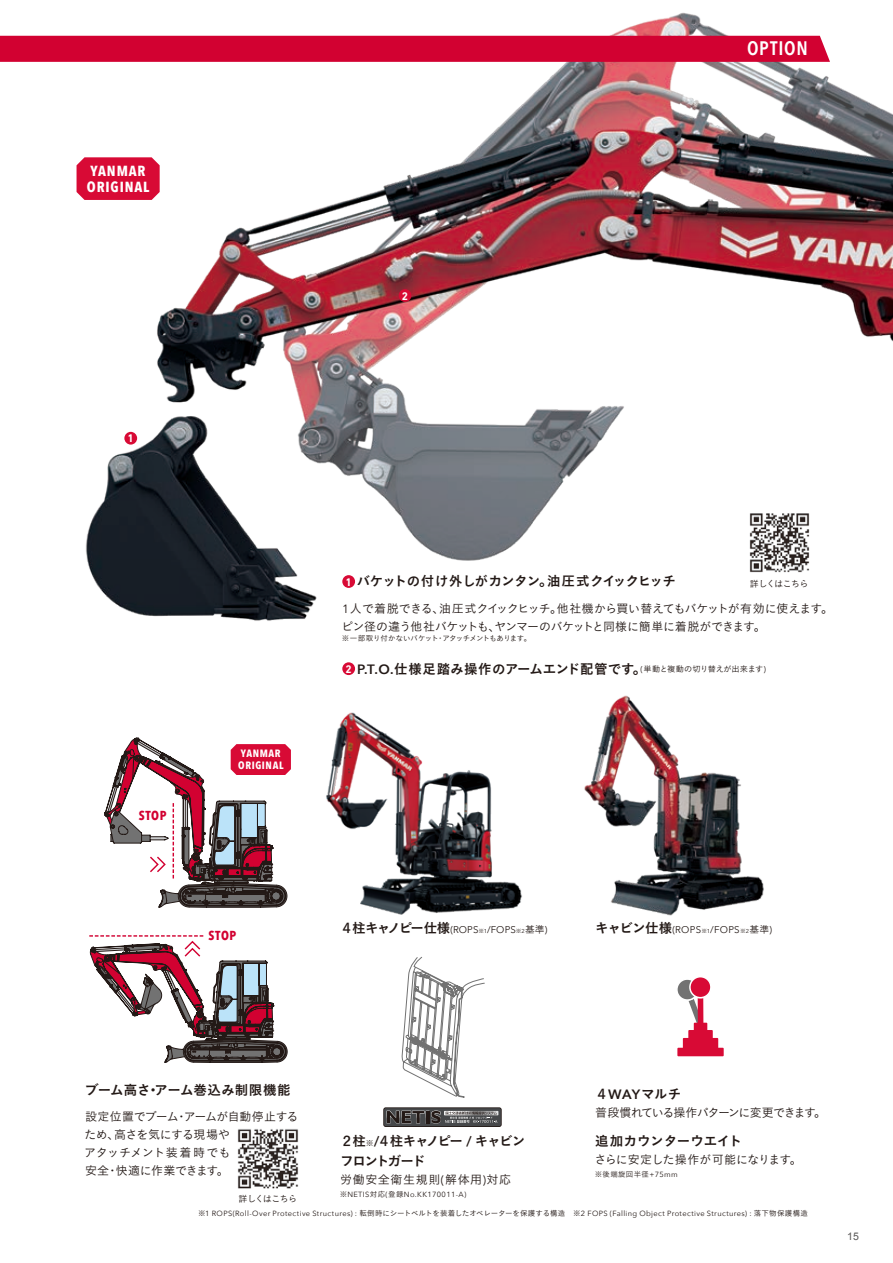
<style>
.page{position:relative;width:893px;height:1263px;background:#fff}
.page>*{position:absolute;margin:0;border:0;box-sizing:border-box;transform-origin:0 0}
.t1{font:600 19.5px "Avenir Next Condensed";letter-spacing:.035em;color:#fff}
.t2{font:700 14.7px/16.5px "Avenir Next Condensed";letter-spacing:.06em;color:#fff}
.t3{font:13.5px "Koburina Go Std W6";letter-spacing:.01em;color:#231916}
.t4{font:13.5px "Koburina Go Std W6";letter-spacing:-.03em;color:#231916}
.t5{font:13.5px/20.2px "Koburina Go Std W6";letter-spacing:-.1em;color:#231916}
.t6{font:700 12.9px "Avenir Next Condensed";letter-spacing:.045em;color:#d20131}
.t7{font:12px/18px "Koburina Go Std W3";letter-spacing:-.035em;color:#231916}
.t8{font:12px "Koburina Go Std W3";letter-spacing:-.11em;color:#231916}
.t9{font:12px "Koburina Go Std W3";letter-spacing:.05em;color:#231916}
.t10{font:700 11.25px "DIN Next LT Pro";color:#fff}
.t11{font:700 10.65px/12px "Avenir Next Condensed";letter-spacing:.06em;color:#fff}
.t12{font:10.5px "Arial";color:#595857}
.t13{font:9.75px "Avenir Next";letter-spacing:.015em;color:#231916}
.t14{font:9px "Koburina Go Std W3";letter-spacing:-.08em;color:#231916}
.t15{font:7.5px "Avenir Next";letter-spacing:.05em;color:#231916}
.t16{font:7.5px "Koburina Go Std W3";letter-spacing:-.075em;color:#231916}
.t17{font:7.5px "Koburina Go Std W3";letter-spacing:-.04em;color:#231916}
.s1{font-family:"Avenir Next"}
.s2{font-family:"DIN Next LT Pro";font-weight:700;font-size:11.25px;color:#fff}
.s3{font-family:"Avenir Next";font-weight:600}
.s4{font-family:"Avenir Next";font-size:8.25px}
.s5{font-family:"Koburina Go Std W3";font-size:8.25px}
.s6{font-family:"Koburina Go Std W6";font-size:13.5px}
.s7{font-family:"Koburina Go Std W3";font-size:5.7px}
.s8{font-size:5.7px}
.s9{font-family:"Koburina Go Std W3"}
.s10{font-size:7.8px}
</style>
<div class="page">
<svg style="left:89px;top:935px;width:198px;height:127px"></svg>
<img style="left:0;top:12px;width:893px;height:609px">
<img style="left:584px;top:695px;width:180px;height:221px">
<div style="left:0;top:36px;width:830px;height:26px;background:#d20131"></div>
<div style="left:124px;top:432px;width:13px;height:13px;background:#d80a35;border-radius:50%"></div>
<div style="left:399px;top:289px;width:12px;height:13px;background:#d80a35;border-radius:50%"></div>
<svg style="left:77px;top:157px;width:83px;height:43px;background:#d9153e"></svg>
<div style="left:342px;top:575px;width:13px;height:13px;background:#d80a35;border-radius:50%"></div>
<svg style="left:402px;top:957px;width:83px;height:141px"></svg>
<div style="left:677px;top:1048px;width:47px;height:8px;background:#d80a35"></div>
<div style="left:683px;top:1038px;width:35px;height:15px;background:#d80a35"></div>
<div style="left:688px;top:1030px;width:25px;height:15px;background:#d80a35"></div>
<div style="left:694px;top:1023px;width:13px;height:15px;background:#d80a35"></div>
<svg style="left:677px;top:979px;width:26px;height:47px"></svg>
<div style="left:690px;top:977px;width:21px;height:21px;background:#d80a35;border-radius:50%"></div>
<div style="left:689px;top:976px;width:23px;height:22px;border:2px solid #fff;border-radius:50%"></div>
<svg style="left:104px;top:738px;width:187px;height:169px"></svg>
<img style="left:743px;top:506px;width:73px;height:72px">
<img style="left:237px;top:1129px;width:62px;height:60px">
<div style="left:342px;top:662px;width:13px;height:13px;background:#d80a35;border-radius:50%"></div>
<img style="left:326px;top:712px;width:196px;height:203px">
<svg style="left:383px;top:1107px;width:119px;height:20px"></svg>
<div style="left:384px;top:1108px;width:117px;height:18px;background:#46484a;border-radius:2px"></div>
<svg style="left:387px;top:1110px;width:111px;height:14px"></svg>
<p class="t2" style="left:87px;top:162px;width:64px">YANMAR<br>ORIGINAL</p>
<p class="t10" style="left:128px;top:432px;width:8px">1</p>
<p class="t6" style="left:139px;top:807px;width:29px">STOP</p>
<p class="t11" style="left:238px;top:747px;width:47px">YANMAR<br>ORIGINAL</p>
<p class="t6" style="left:209px;top:928px;width:29px">STOP</p>
<p class="t10" style="left:402px;top:289px;width:8px">2</p>
<h1 class="t1" style="left:747px;top:32px;width:62px">OPTION</h1>
<p class="t4" style="left:357px;top:571px;width:320px">バケットの付け外しがカンタン。油圧式クイックヒッチ</p>
<p class="t7" style="left:341px;top:599px;width:493px"><span class="s1">1</span>人で着脱できる、油圧式クイックヒッチ。他社機から買い替えてもバケットが有効に使えます。ピン径の違う他社バケットも、ヤンマーのバケットと同様に簡単に着脱ができます。</p>
<p class="t16" style="left:342px;top:633px;width:191px">※一部取り付かないバケット･アタッチメントもあります。</p>
<p class="t3" style="left:346px;top:658px;width:422px"><span class="s2">2</span> <span class="s3">P.T.O.</span>仕様足踏み操作のアームエンド配管です。<span class="s4">(</span><span class="s5">単動と複動の切り替えが出来ます</span><span class="s4">)</span></p>
<p class="t10" style="left:346px;top:575px;width:8px">1</p>
<p class="t14" style="left:750px;top:576px;width:60px">詳しくはこちら</p>
<p class="t13" style="left:340px;top:921px;width:209px"><span class="s6">４柱キャノピー仕様</span>(ROPS<span class="s7">※</span><span class="s8">1</span>/FOPS<span class="s7">※</span><span class="s8">2</span><span class="s9">基準</span>)</p>
<p class="t13" style="left:595px;top:921px;width:178px"><span class="s6">キャビン仕様</span>(ROPS<span class="s7">※</span><span class="s8">1</span>/FOPS<span class="s7">※</span><span class="s8">2</span><span class="s9">基準</span>)</p>
<p class="t3" style="left:85px;top:1079px;width:207px">ブーム高さ･アーム巻込み制限機能</p>
<p class="t7" style="left:84px;top:1107px;width:216px">設定位置でブーム･アームが自動停止するため、高さを気にする現場や<br>アタッチメント装着時でも<br>安全･快適に作業できます。</p>
<p class="t14" style="left:239px;top:1192px;width:60px">詳しくはこちら</p>
<p class="t5" style="left:340px;top:1131px;width:187px">２柱<span class="s10">※</span><span class="s3">/</span>４柱キャノピー <span class="s3">/</span> キャビンフロントガード</p>
<p class="t9" style="left:340px;top:1170px;width:172px">労働安全衛生規則<span class="s1">(</span>解体用<span class="s1">)</span>対応</p>
<p class="t15" style="left:340px;top:1188px;width:128px"><span class="s9">※</span>NETIS<span class="s9">対応</span>(<span class="s9">登録</span>No.KK170011-A)</p>
<p class="t4" style="left:595px;top:1083px;width:87px">４<span class="s3">WAY</span>マルチ</p>
<p class="t8" style="left:595px;top:1103px;width:232px">普段慣れている操作パターンに変更できます。</p>
<p class="t4" style="left:595px;top:1130px;width:148px">追加カウンターウエイト</p>
<p class="t7" style="left:594px;top:1150px;width:209px">さらに安定した操作が可能になります。</p>
<p class="t17" style="left:595px;top:1168px;width:84px">※後端旋回半径<span class="s1">+75mm</span></p>
<p class="t15" style="left:198px;top:1207px;width:611px"><span class="s9">※</span>1 ROPS(Roll-Over Protective Structures) : <span class="s9">転倒時にシートベルトを装着したオペレーターを保護する構造　※</span>2 FOPS (Falling Object Protective Structures) : <span class="s9">落下物保護構造</span></p>
<p class="t12" style="left:847px;top:1230px;width:13px">15</p>
</div>
